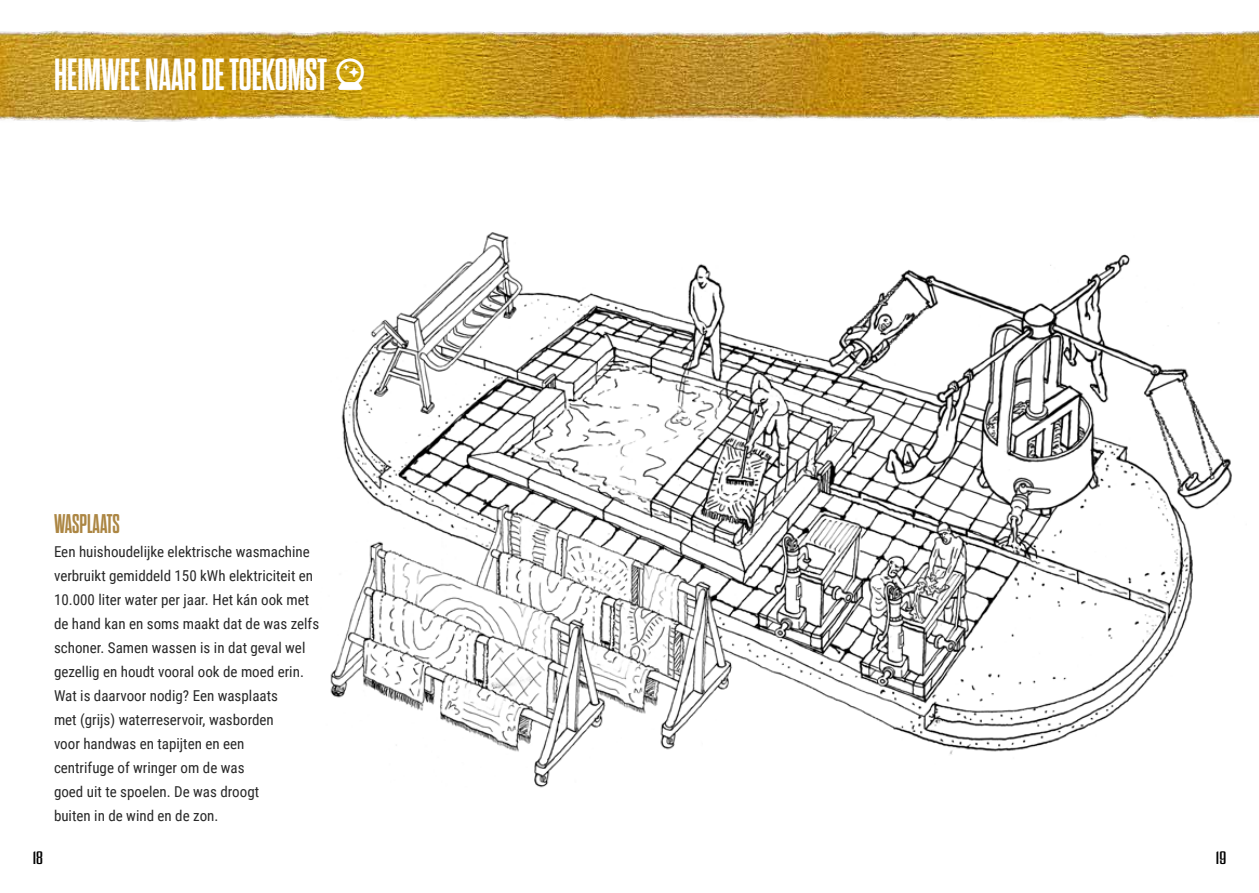
<style>
.page{position:relative;width:1259px;height:893px;background:#fff}
.page>*{position:absolute;margin:0;border:0;box-sizing:border-box;transform-origin:0 0}
.t1{font:700 45px "Dharma Gothic M";color:#fff}
.t2{font:700 27px "Dharma Gothic M";color:#ac8643}
.t3{font:18px "Dharma Gothic M";color:#000;scale:1.5 1}
.t4{font:15px/24px "Roboto Condensed";color:#282828}
</style>
<div class="page">
<img style="left:0;top:31px;width:1259px;height:91px">
<img style="left:330px;top:232px;width:902px;height:556px">
<svg style="left:336px;top:58px;width:28px;height:32px"></svg>
<h1 class="t1" style="left:54px;top:53px;width:274px">HEIMWEE NAAR DE TOEKOMST</h1>
<h2 class="t2" style="left:54px;top:511px;width:67px">WASPLAATS</h2>
<p class="t4" style="left:54px;top:539px;width:267px">Een huishoudelijke elektrische wasmachine verbruikt gemiddeld 150 kWh elektriciteit en 10.000 liter water per jaar. Het kán ook met de hand kan en soms maakt dat de was zelfs schoner. Samen wassen is in dat geval wel gezellig en houdt vooral ook de moed erin.<br>Wat is daarvoor nodig? Een wasplaats<br>met (grijs) waterreservoir, wasborden<br>voor handwas en tapijten en een<br>centrifuge of wringer om de was<br>goed uit te spoelen. De was droogt<br>buiten in de wind en de zon.</p>
<p class="t3" style="left:33px;top:850px;width:8px">18</p>
<p class="t3" style="left:1216px;top:850px;width:8px">19</p>
</div>
